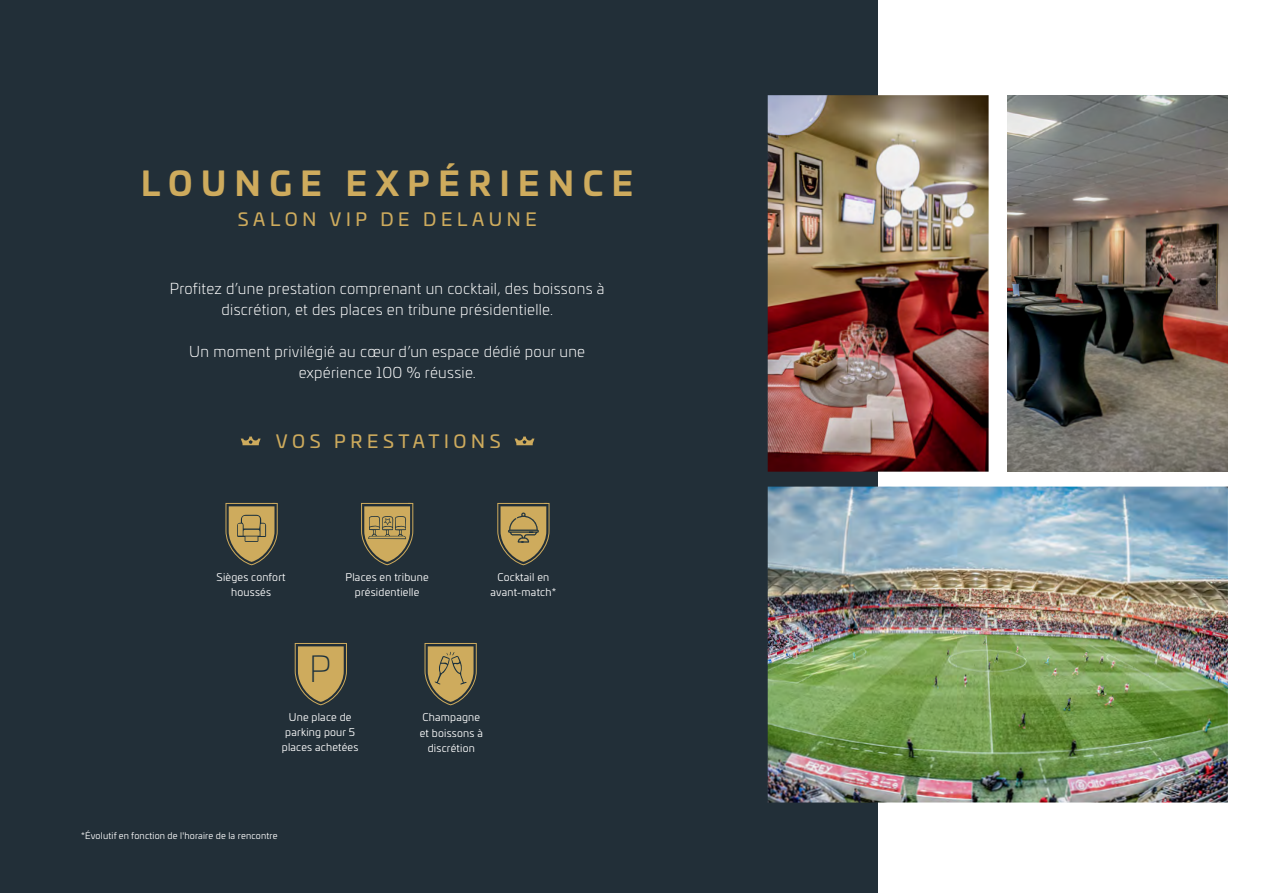
<style>
.page{position:relative;width:1263px;height:893px;background:#222f38}
.page>*{position:absolute;margin:0;border:0;box-sizing:border-box;transform-origin:0 0}
.t1{font:200 36px "Univia Pro";color:#1a303d}
.t2{font:700 33px "Univia Pro";letter-spacing:.26em;color:#ceab5d}
.t3{font:18px "Univia Pro";letter-spacing:.26em;color:#ceab5d}
.t4{font:300 15px/21px "Univia Pro";letter-spacing:.02em;color:#fff;text-align:center}
.t5{font:10.5px/15px "Univia Pro";letter-spacing:.02em;color:#fff;text-align:center}
.t6{font:9px "Univia Pro";letter-spacing:.02em;color:#fff}
</style>
<div class="page">
<div style="left:878px;top:0;width:385px;height:893px;background:#fff"></div>
<img style="left:1007px;top:95px;width:221px;height:377px">
<img style="left:768px;top:487px;width:460px;height:315px">
<img style="left:768px;top:95px;width:220px;height:377px">
<svg style="left:514px;top:437px;width:20px;height:8px"></svg>
<svg style="left:241px;top:437px;width:20px;height:8px"></svg>
<svg style="left:225px;top:503px;width:53px;height:63px"></svg>
<svg style="left:361px;top:503px;width:53px;height:63px"></svg>
<svg style="left:497px;top:503px;width:53px;height:63px"></svg>
<svg style="left:294px;top:643px;width:53px;height:63px"></svg>
<svg style="left:424px;top:643px;width:53px;height:63px"></svg>
<h2 class="t2" style="left:141px;top:157px;width:493px">LOUNGE EXPÉRIENCE</h2>
<p class="t3" style="left:238px;top:206px;width:300px">SALON VIP DE DELAUNE</p>
<p class="t4" style="left:170px;top:277px;width:436px">Profitez d’une prestation comprenant un cocktail, des boissons à discrétion, et des places en tribune présidentielle.</p>
<p class="t4" style="left:189px;top:340px;width:397px">Un moment privilégié au cœur d’un espace dédié pour une expérience 100 % réussie.</p>
<p class="t3" style="left:276px;top:428px;width:226px">VOS PRESTATIONS</p>
<p class="t5" style="left:217px;top:570px;width:71px">Sièges confort houssés</p>
<p class="t5" style="left:346px;top:570px;width:85px">Places en tribune présidentielle</p>
<p class="t5" style="left:491px;top:570px;width:67px">Cocktail en avant-match*</p>
<h1 class="t1" style="left:309px;top:643px;width:23px">P</h1>
<p class="t5" style="left:282px;top:710px;width:78px">Une place de parking pour 5 places achetées</p>
<p class="t5" style="left:420px;top:710px;width:65px">Champagne et boissons à discrétion</p>
<p class="t6" style="left:81px;top:829px;width:198px">*Évolutif en fonction de l'horaire de la rencontre</p>
</div>
